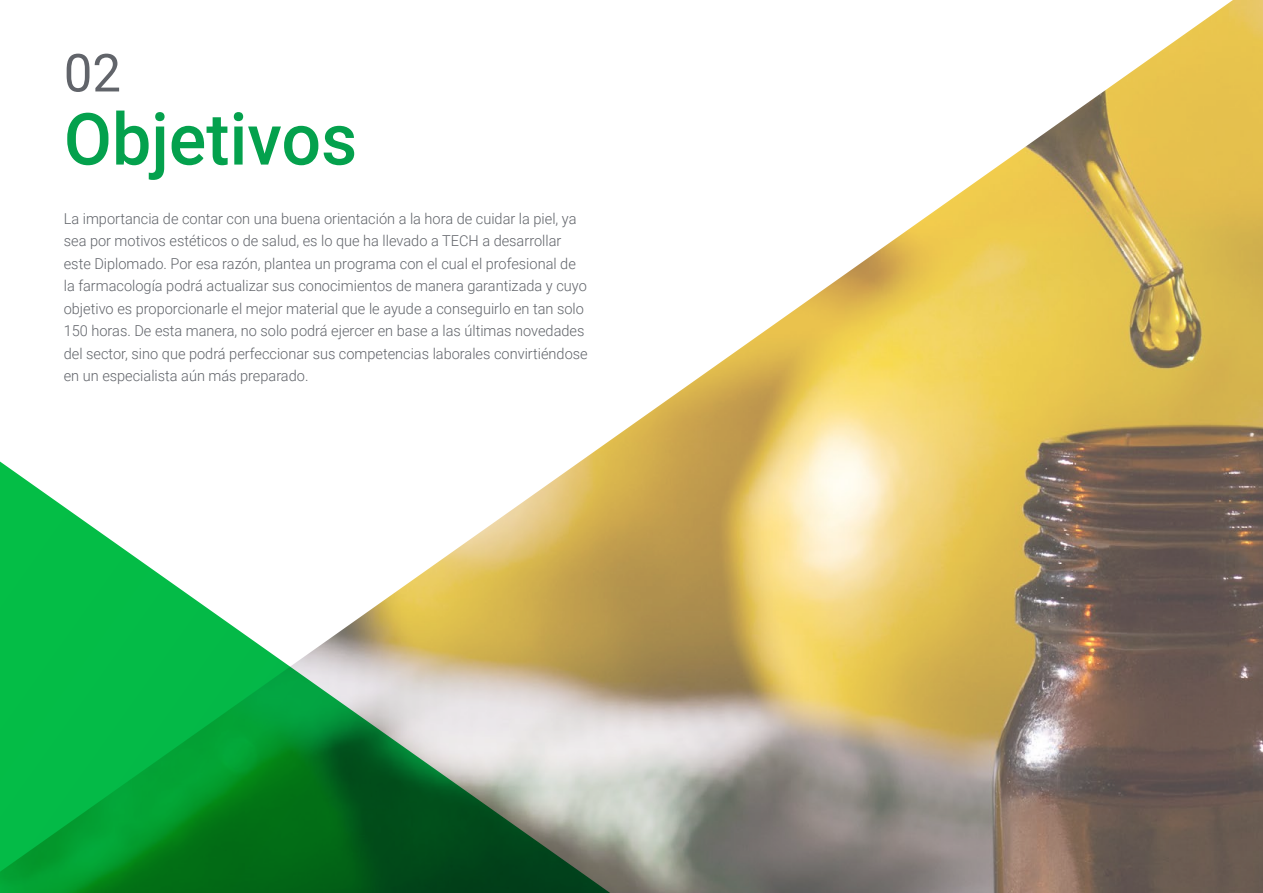
<style>
.page{position:relative;width:1263px;height:893px;background:#fff}
.page>*{position:absolute;margin:0;border:0;box-sizing:border-box;transform-origin:0 0}
.t1{font:500 72px "Roboto";color:#04a14d}
.t2{font:52.5px "Roboto";color:#61646a}
.t3{font:300 15px/22.5px "Roboto";color:#61646a}
</style>
<div class="page">
<img style="left:602px;top:0;width:661px;height:893px">
<svg style="left:0;top:446px;width:640px;height:447px"></svg>
<h2 class="t2" style="left:64px;top:36px;width:59px">02</h2>
<h1 class="t1" style="left:64px;top:89px;width:295px">Objetivos</h1>
<p class="t3" style="left:64px;top:207px;width:525px">La importancia de contar con una buena orientación a la hora de cuidar la piel, ya sea por motivos estéticos o de salud, es lo que ha llevado a TECH a desarrollar este Diplomado. Por esa razón, plantea un programa con el cual el profesional de la farmacología podrá actualizar sus conocimientos de manera garantizada y cuyo objetivo es proporcionarle el mejor material que le ayude a conseguirlo en tan solo 150 horas. De esta manera, no solo podrá ejercer en base a las últimas novedades del sector, sino que podrá perfeccionar sus competencias laborales convirtiéndose en un especialista aún más preparado.</p>
</div>
